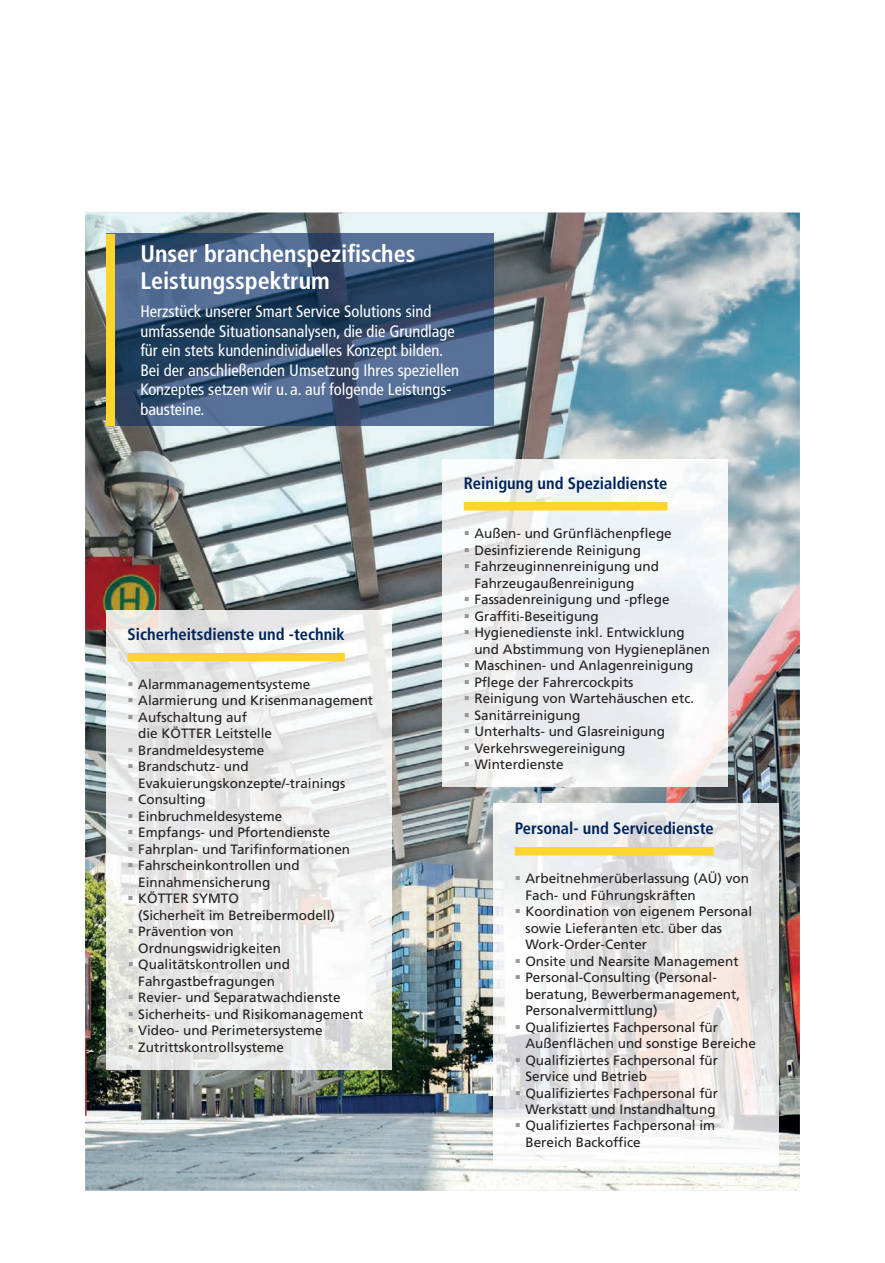
<style>
.page{position:relative;width:885px;height:1263px;background:#fff}
.page>*{position:absolute;margin:0;border:0;box-sizing:border-box;transform-origin:0 0}
.t1{font:700 condensed 24px/27px "Frutiger LT Pro";color:#fff}
.t2{font:condensed 16.5px/19.5px "Frutiger LT Pro";color:#fff}
.t3{font:700 condensed 16.5px "Frutiger LT Pro";color:#002359}
.t4{font:13.5px/16.5px "Frutiger LT Pro";color:#231f20}
.s1{color:#939598}
</style>
<div class="page">
<img style="left:85px;top:213px;width:714px;height:978px">
<img style="left:106px;top:610px;width:285px;height:459px">
<img style="left:442px;top:459px;width:285px;height:328px">
<img style="left:115px;top:234px;width:378px;height:191px">
<div style="left:106px;top:234px;width:9px;height:191px;background:#ffd42c"></div>
<img style="left:493px;top:804px;width:285px;height:361px">
<div style="left:128px;top:653px;width:217px;height:8px;background:#ffd42c"></div>
<div style="left:463px;top:502px;width:204px;height:8px;background:#ffd42c"></div>
<div style="left:514px;top:847px;width:199px;height:8px;background:#ffd42c"></div>
<h1 class="t1" style="left:140px;top:240px;width:276px">Unser branchenspezifisches<br>Leistungsspektrum</h1>
<p class="t2" style="left:140px;top:302px;width:320px">Herzstück unserer Smart Service Solutions sind umfassende Situationsanalysen, die die Grundlage für ein stets kunden individuelles Konzept bilden.<br>Bei der anschließenden Umsetzung Ihres speziellen Konzeptes setzen wir u. a. auf folgende Leistungs&shy;bausteine.</p>
<p class="t3" style="left:128px;top:625px;width:219px">Sicherheitsdienste und -technik</p>
<p class="t4" style="left:128px;top:676px;width:184px"><span class="s1">▪</span> Alarmmanagementsysteme</p>
<p class="t4" style="left:128px;top:692px;width:247px"><span class="s1">▪</span> Alarmierung und Krisenmanagement</p>
<p class="t4" style="left:138px;top:709px;width:135px;text-indent:-11px"><span class="s1">▪</span> Aufschaltung auf<br>die KÖTTER Leitstelle</p>
<p class="t4" style="left:128px;top:742px;width:138px"><span class="s1">▪</span> Brandmeldesysteme</p>
<p class="t4" style="left:138px;top:758px;width:209px;text-indent:-11px"><span class="s1">▪</span> Brandschutz- und<br>Evakuierungskonzepte/-trainings</p>
<p class="t4" style="left:128px;top:791px;width:80px"><span class="s1">▪</span> Consulting</p>
<p class="t4" style="left:128px;top:808px;width:156px"><span class="s1">▪</span> Einbruchmeldesysteme</p>
<p class="t4" style="left:128px;top:824px;width:204px"><span class="s1">▪</span> Empfangs- und Pfortendienste</p>
<p class="t4" style="left:128px;top:841px;width:224px"><span class="s1">▪</span> Fahrplan- und Tarifinformationen</p>
<p class="t4" style="left:138px;top:857px;width:163px;text-indent:-11px"><span class="s1">▪</span> Fahrscheinkontrollen und<br>Einnahmensicherung</p>
<p class="t4" style="left:138px;top:890px;width:198px;text-indent:-11px"><span class="s1">▪</span> KÖTTER SYMTO<br>(Sicherheit im Betreibermodell)</p>
<p class="t4" style="left:138px;top:923px;width:144px;text-indent:-11px"><span class="s1">▪</span> Prävention von<br>Ordnungswidrigkeiten</p>
<p class="t4" style="left:128px;top:956px;width:164px;text-align:center"><span class="s1">▪</span> Qualitätskontrollen und<br>Fahrgastbefragungen</p>
<p class="t4" style="left:128px;top:989px;width:214px"><span class="s1">▪</span> Revier- und Separatwachdienste</p>
<p class="t4" style="left:128px;top:1006px;width:237px"><span class="s1">▪</span> Sicherheits- und Risikomanagement</p>
<p class="t4" style="left:128px;top:1022px;width:196px"><span class="s1">▪</span> Video- und Perimetersysteme</p>
<p class="t4" style="left:128px;top:1039px;width:158px"><span class="s1">▪</span> Zutrittskontrollsysteme</p>
<p class="t3" style="left:463px;top:474px;width:205px">Reinigung und Spezialdienste</p>
<p class="t4" style="left:463px;top:525px;width:209px"><span class="s1">▪</span> Außen- und Grünflächenpflege</p>
<p class="t4" style="left:463px;top:542px;width:179px"><span class="s1">▪</span> Desinfizierende Reinigung</p>
<p class="t4" style="left:474px;top:558px;width:186px;text-indent:-11px"><span class="s1">▪</span> Fahrzeuginnenreinigung und<br>Fahrzeugaußenreinigung</p>
<p class="t4" style="left:463px;top:591px;width:207px"><span class="s1">▪</span> Fassadenreinigung und -pflege</p>
<p class="t4" style="left:463px;top:608px;width:136px"><span class="s1">▪</span> Graffiti-Beseitigung</p>
<p class="t4" style="left:474px;top:624px;width:237px;text-indent:-11px"><span class="s1">▪</span> Hygienedienste inkl. Entwicklung und Abstimmung von Hygieneplänen</p>
<p class="t4" style="left:463px;top:657px;width:231px"><span class="s1">▪</span> Maschinen- und Anlagenreinigung</p>
<p class="t4" style="left:463px;top:674px;width:171px"><span class="s1">▪</span> Pflege der Fahrercockpits</p>
<p class="t4" style="left:463px;top:690px;width:232px"><span class="s1">▪</span> Reinigung von Wartehäuschen etc.</p>
<p class="t4" style="left:463px;top:707px;width:118px"><span class="s1">▪</span> Sanitärreinigung</p>
<p class="t4" style="left:463px;top:723px;width:203px"><span class="s1">▪</span> Unterhalts- und Glasreinigung</p>
<p class="t4" style="left:463px;top:740px;width:163px"><span class="s1">▪</span> Verkehrswegereinigung</p>
<p class="t4" style="left:463px;top:756px;width:101px"><span class="s1">▪</span> Winterdienste</p>
<p class="t3" style="left:514px;top:819px;width:200px">Personal- und Servicedienste</p>
<p class="t4" style="left:525px;top:870px;width:225px;text-indent:-11px"><span class="s1">▪</span> Arbeitnehmerüberlassung (AÜ) von<br>Fach- und Führungskräften</p>
<p class="t4" style="left:525px;top:903px;width:228px;text-indent:-11px"><span class="s1">▪</span> Koordination von eigenem Personal sowie Lieferanten etc. über das<br>Work-Order-Center</p>
<p class="t4" style="left:514px;top:953px;width:225px"><span class="s1">▪</span> Onsite und Nearsite Management</p>
<p class="t4" style="left:525px;top:969px;width:216px;text-indent:-11px"><span class="s1">▪</span> Personal-Consulting (Personal&shy;beratung, Bewerbermanagement,<br>Personalvermittlung)</p>
<p class="t4" style="left:525px;top:1018px;width:232px;text-indent:-11px"><span class="s1">▪</span> Qualifiziertes Fachpersonal für<br>Außenflächen und sonstige Bereiche</p>
<p class="t4" style="left:525px;top:1051px;width:194px;text-indent:-11px"><span class="s1">▪</span> Qualifiziertes Fachpersonal für<br>Service und Betrieb</p>
<p class="t4" style="left:514px;top:1084px;width:205px;text-align:right"><span class="s1">▪</span> Qualifiziertes Fachpersonal für<br>Werkstatt und Instandhaltung</p>
<p class="t4" style="left:525px;top:1117px;width:191px;text-indent:-11px"><span class="s1">▪</span> Qualifiziertes Fachpersonal im<br>Bereich Backoffice</p>
</div>
